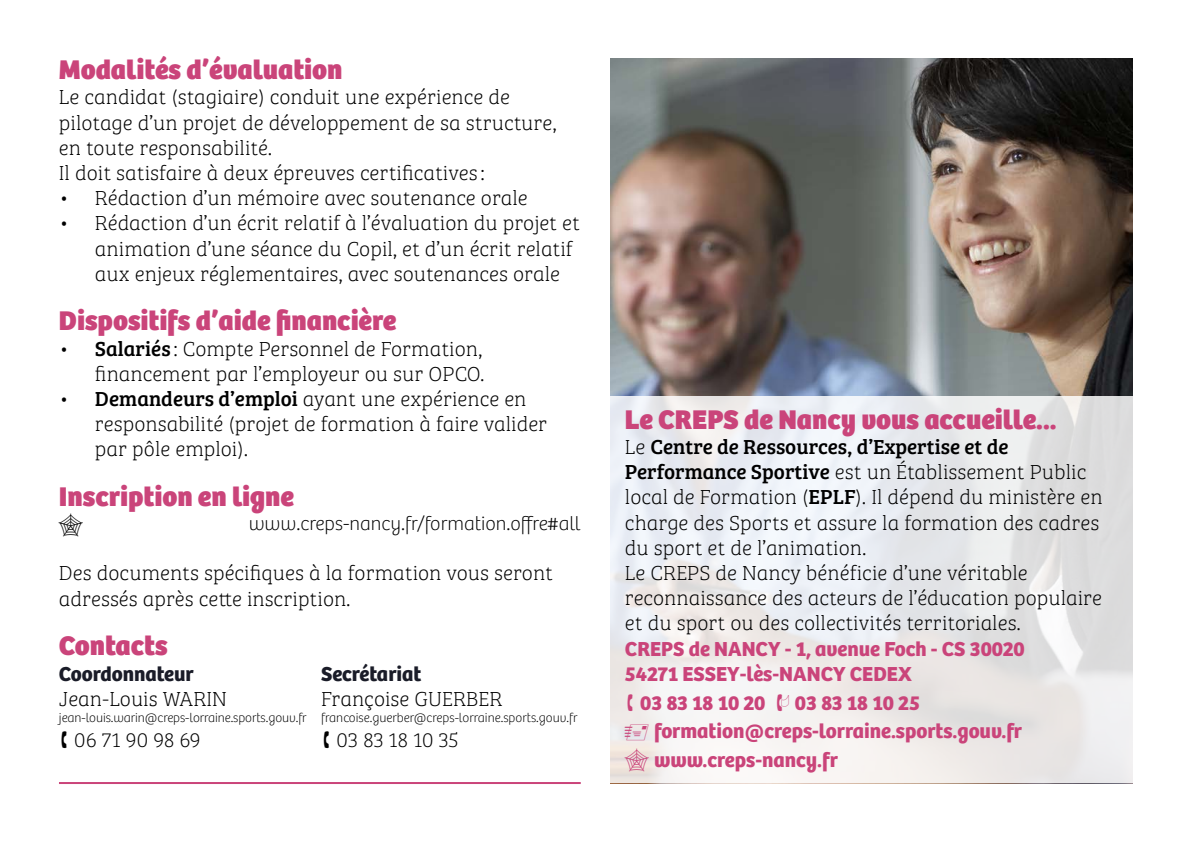
<style>
.page{position:relative;width:1191px;height:842px;background:#fff}
.page>*{position:absolute;margin:0;border:0;box-sizing:border-box;transform-origin:0 0}
.t1{font:800 28px "Bree";color:#ca447a}
.t2{font:100 21px/25.2px "Bree Serif";color:#000}
.t3{font:700 21px/28.8px "Bree";color:#ca447a}
.t4{font:700 21px "Bree";color:#1a1c28}
.t5{font:100 20px "Bree";color:#000}
.t6{font:100 13.2px "Bree";letter-spacing:-.005em;color:#000}
.s1{font-weight:400}
</style>
<div class="page">
<img style="left:610px;top:59px;width:522px;height:338px">
<svg style="left:610px;top:397px;width:523px;height:386px"></svg>
<hr style="left:59px;top:782px;width:522px;height:2px;background:#ca447a">
<svg style="left:628px;top:694px;width:5px;height:16px"></svg>
<svg style="left:777px;top:694px;width:12px;height:16px"></svg>
<svg style="left:625px;top:725px;width:24px;height:16px"></svg>
<svg style="left:625px;top:748px;width:24px;height:24px"></svg>
<h1 class="t1" style="left:59px;top:53px;width:285px">Modalités d’évaluation</h1>
<p class="t2" style="left:59px;top:84px;width:499px">Le candidat (stagiaire) conduit une expérience de pilotage d’un projet de développement de sa structure, en toute responsabilité.<br>Il doit satisfaire à deux épreuves certificatives :</p>
<p class="t2" style="left:59px;top:184px;width:470px">• Rédaction d’un mémoire avec soutenance orale</p>
<p class="t2" style="left:95px;top:210px;width:486px;text-indent:-36px">• Rédaction d’un écrit relatif à l’évaluation du projet et animation d’une séance du Copil, et d’un écrit relatif aux enjeux réglementaires, avec soutenances orale</p>
<h1 class="t1" style="left:59px;top:304px;width:339px">Dispositifs d’aide financière</h1>
<p class="t2" style="left:59px;top:335px;width:427px;text-align:right">• <span class="s1">Salariés</span> : Compte Personnel de Formation, financement par l’employeur ou sur OPCO.</p>
<p class="t2" style="left:95px;top:385px;width:454px;text-indent:-36px">• <span class="s1">Demandeurs d’emploi</span> ayant une expérience en responsabilité (projet de formation à faire valider par pôle emploi).</p>
<h1 class="t1" style="left:59px;top:479px;width:236px">Inscription en ligne</h1>
<p class="t5" style="left:249px;top:512px;width:333px">www.creps-nancy.fr/formation.offre#all</p>
<p class="t2" style="left:59px;top:560px;width:495px">Des documents spécifiques à la formation vous seront adressés après cette inscription.</p>
<h1 class="t1" style="left:59px;top:629px;width:110px">Contacts</h1>
<p class="t4" style="left:59px;top:661px;width:136px">Coordonnateur</p>
<p class="t2" style="left:59px;top:685px;width:169px">Jean-Louis WARIN</p>
<p class="t6" style="left:59px;top:710px;width:249px">jean-louis.warin@creps-lorraine.sports.gouv.fr</p>
<p class="t2" style="left:74px;top:726px;width:128px">06 71 90 98 69</p>
<p class="t4" style="left:321px;top:661px;width:101px">Secrétariat</p>
<p class="t2" style="left:321px;top:685px;width:183px">Françoise GUERBER</p>
<p class="t6" style="left:321px;top:710px;width:258px">francoise.guerber@creps-lorraine.sports.gouv.fr</p>
<p class="t2" style="left:336px;top:726px;width:123px">03 83 18 10 35</p>
<h1 class="t1" style="left:625px;top:402px;width:433px">Le CREPS de Nancy vous accueille...</h1>
<p class="t2" style="left:625px;top:433px;width:479px">Le <span class="s1">Centre de Ressources, d’Expertise et de Performance Sportive</span> est un Établissement Public local de Formation (<span class="s1">EPLF</span>). Il dépend du ministère en charge des Sports et assure la formation des cadres du sport et de l’animation.<br>Le CREPS de Nancy bénéficie d’une véritable reconnaissance des acteurs de l’éducation populaire et du sport ou des collectivités territoriales.</p>
<p class="t3" style="left:625px;top:636px;width:401px;line-height:25.2px">CREPS de NANCY - 1, avenue Foch - CS 30020<br>54271 ESSEY-lès-NANCY CEDEX</p>
<p class="t3" style="left:640px;top:688px;width:126px">03 83 18 10 20</p>
<p class="t3" style="left:654px;top:688px;width:369px;text-indent:141px">03 83 18 10 25 formation@creps-lorraine.sports.gouv.fr www.creps-nancy.fr</p>
</div>
